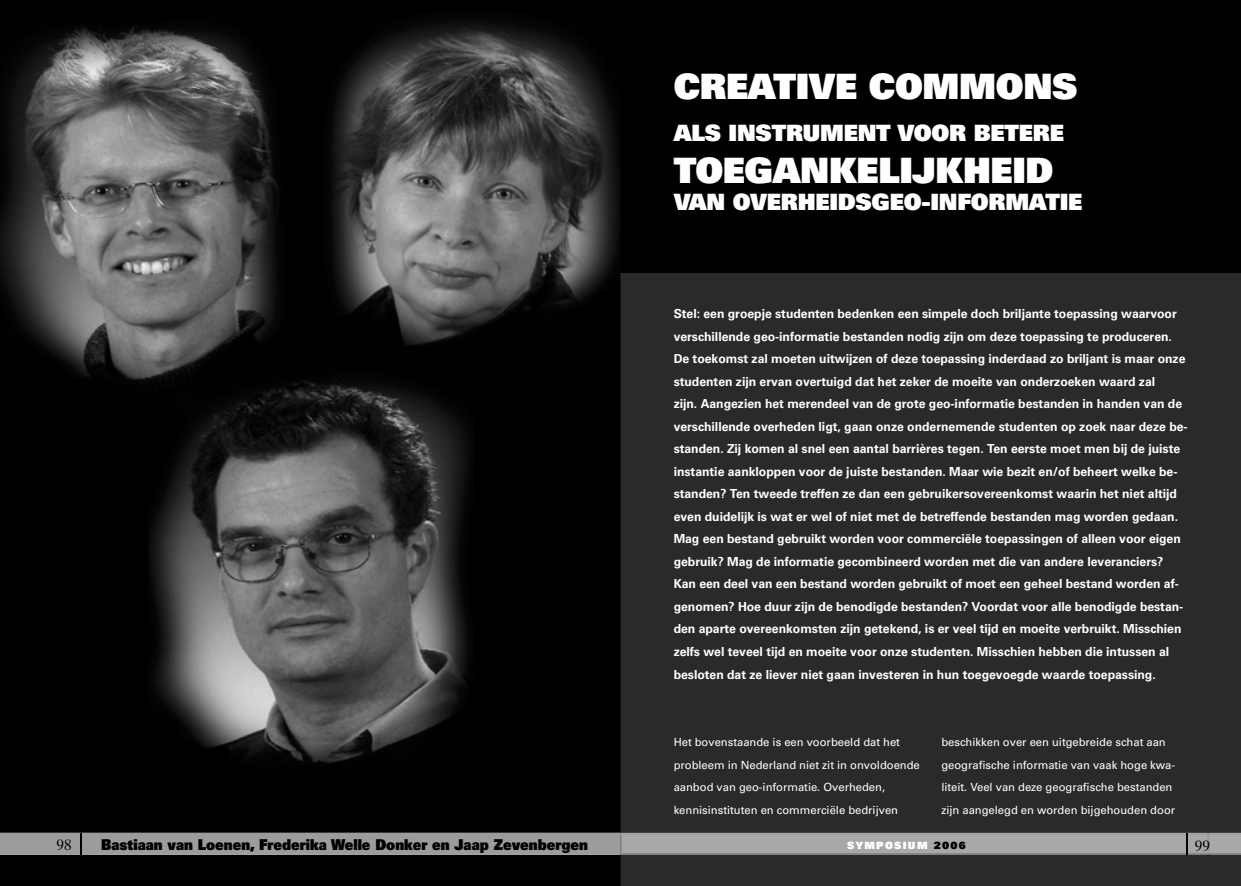
<style>
.page{position:relative;width:1241px;height:886px;background:#fff}
.page>*{position:absolute;margin:0;border:0;box-sizing:border-box;transform-origin:0 0}
.t1{font:900 35px "Univers";letter-spacing:-.01em;color:#fff}
.t2{font:900 22.5px "Univers";letter-spacing:-.01em;color:#fff}
.t3{font:900 15px "Univers";color:#000;scale:.91 1}
.t4{font:15px "Dutch 801 BT";color:#000}
.t5{font:700 12.5px/22.5px "Univers";letter-spacing:-.005em;color:#fff}
.t6{font:11.25px/22.5px "Univers";letter-spacing:-.005em;color:#fff}
.t7{font:900 10px "Univers";letter-spacing:.13em;color:#fff}
.s1{color:#000}
</style>
<div class="page">
<div style="left:620px;top:0;width:620px;height:331px;background:#000"></div>
<div style="left:620px;top:273px;width:620px;height:613px;background:#2a2a2a"></div>
<svg style="left:620px;top:833px;width:620px;height:22px;background:#a3a3a3"></svg>
<img style="left:0;top:0;width:620px;height:886px">
<div style="left:0;top:833px;width:620px;height:22px;background:#9c9c9c"></div>
<svg style="left:80px;top:833px;width:1px;height:21px"></svg>
<h1 class="t1" style="left:673px;top:63px;width:405px">CREATIVE COMMONS</h1>
<h2 class="t2" style="left:673px;top:118px;width:392px">ALS INSTRUMENT VOOR BETERE</h2>
<h1 class="t1" style="left:673px;top:147px;width:381px">TOEGANKELIJKHEID</h1>
<h2 class="t2" style="left:673px;top:187px;width:410px">VAN OVERHEIDSGEO-INFORMATIE</h2>
<p class="t5" style="left:673px;top:303px;width:515px">Stel: een groepje studenten bedenken een simpele doch briljante toepassing waarvoor verschillende geo-informatie bestanden nodig zijn om deze toepassing te produceren.<br>De toekomst zal moeten uitwijzen of deze toepassing inderdaad zo briljant is maar onze studenten zijn ervan overtuigd dat het zeker de moeite van onderzoeken waard zal<br>zijn. Aangezien het merendeel van de grote geo-informatie bestanden in handen van de verschillende overheden ligt, gaan onze ondernemende studenten op zoek naar deze be&shy;standen. Zij komen al snel een aantal barrières tegen. Ten eerste moet men bij de juiste instantie aankloppen voor de juiste bestanden. Maar wie bezit en/of beheert welke be&shy;standen? Ten tweede treffen ze dan een gebruikersovereenkomst waarin het niet altijd even duidelijk is wat er wel of niet met de betreffende bestanden mag worden gedaan.<br>Mag een bestand gebruikt worden voor commerciële toepassingen of alleen voor eigen gebruik? Mag de informatie gecombineerd worden met die van andere leveranciers?<br>Kan een deel van een bestand worden gebruikt of moet een geheel bestand worden af&shy;genomen? Hoe duur zijn de benodigde bestanden? Voordat voor alle benodigde bestan&shy;den aparte overeenkomsten zijn getekend, is er veel tijd en moeite verbruikt. Misschien zelfs wel teveel tijd en moeite voor onze studenten. Misschien hebben die intussen al besloten dat ze liever niet gaan investeren in hun toegevoegde waarde toepassing.</p>
<p class="t6" style="left:673px;top:731px;width:248px">Het bovenstaande is een voorbeeld dat het probleem in Nederland niet zit in onvoldoende aanbod van geo-informatie. Overheden, kennisinstituten en commerciële bedrijven</p>
<p class="t6" style="left:941px;top:731px;width:235px">beschikken over een uitgebreide schat aan geografische informatie van vaak hoge kwa&shy;liteit. Veel van deze geografische bestanden zijn aangelegd en worden bijgehouden door</p>
<p class="t4" style="left:56px;top:835px;width:16px">98</p>
<p class="t3" style="left:101px;top:834px;width:536px">Bastiaan van Loenen, Frederika Welle Donker en Jaap Zevenbergen</p>
<p class="t7" style="left:847px;top:839px;width:120px">SYMPOSIUM <span class="s1">2006</span></p>
<p class="t4" style="left:1194px;top:836px;width:16px">99</p>
</div>
